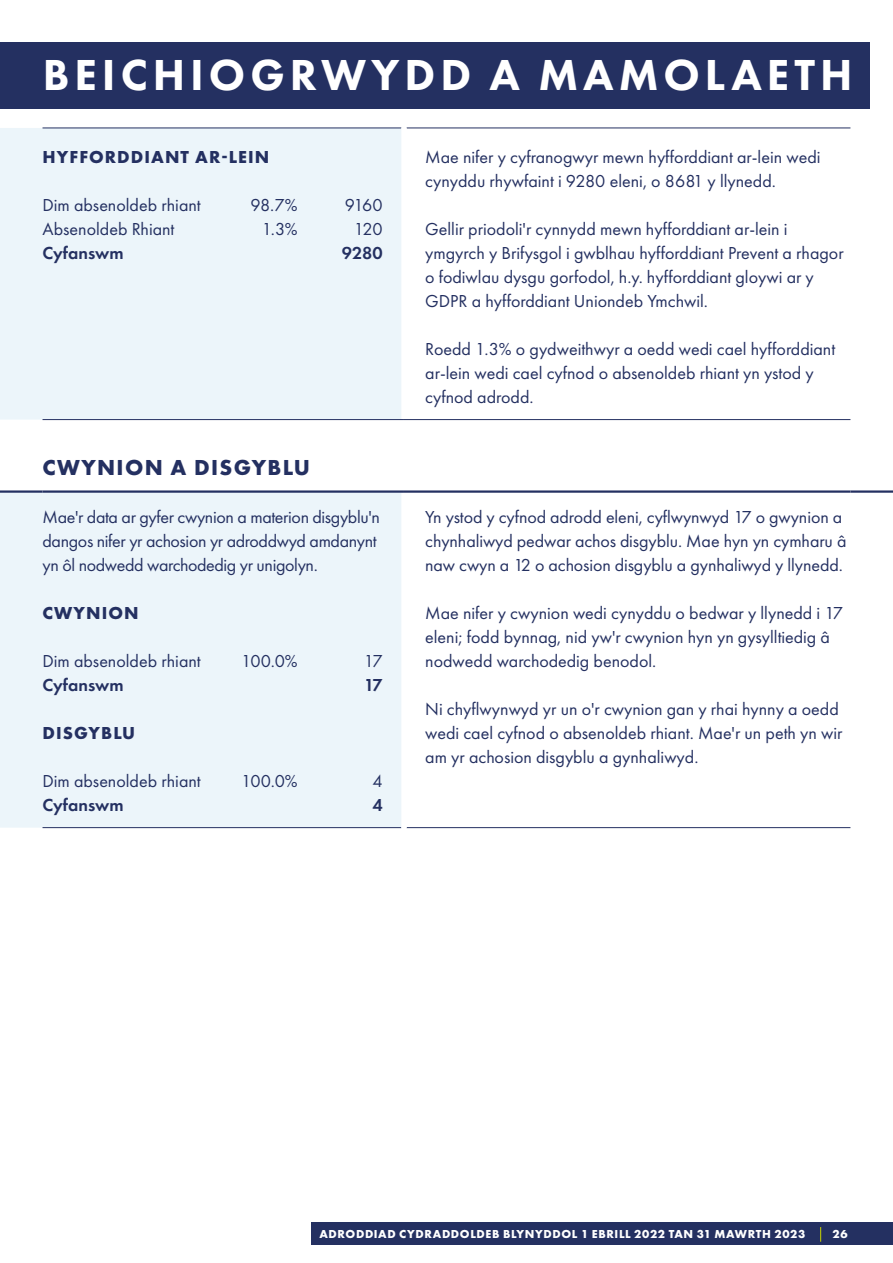
<style>
.page{position:relative;width:893px;height:1263px;background:#fff}
.page>*{position:absolute;margin:0;border:0;box-sizing:border-box;transform-origin:0 0}
.Heading{font:800 45px "Futura PT";letter-spacing:.11em;color:#fff}
.Sub_Heading{font:700 22.5px "Futura PT";letter-spacing:.06em;color:#243061}
.Body_Table{font:18px/24px "Futura PT";color:#243061}
.Body_Table-2{font:18px/24px "Futura PT";letter-spacing:-.02em;color:#243061}
.Body_Figures{font:18px "Futura PT";color:#243061}
.Sub_Heading_2_Table{font:700 18px "Futura PT";letter-spacing:.06em;color:#243061}
.Body_Demi{font:600 18px "Futura PT";color:#243061}
.t1{font:700 12px "Futura PT";letter-spacing:.055em;color:#fff}
</style>
<div class="page">
<svg style="left:0;top:128px;width:404px;height:700px;background:#edf5fa"></svg>
<hr style="left:43px;top:128px;width:358px;height:1px;background:#243061">
<hr style="left:43px;top:827px;width:358px;height:1px;background:#243061">
<hr style="left:407px;top:128px;width:443px;height:1px;background:#243061">
<hr style="left:407px;top:827px;width:443px;height:1px;background:#243061">
<div style="left:401px;top:128px;width:6px;height:291px;background:#fff"></div>
<div style="left:401px;top:493px;width:6px;height:335px;background:#fff"></div>
<hr style="left:43px;top:419px;width:361px;height:1px;background:#243061">
<hr style="left:404px;top:419px;width:446px;height:1px;background:#243061">
<hr style="left:0;top:490px;width:43px;height:3px;background:#243061">
<hr style="left:43px;top:490px;width:361px;height:3px;background:#243061">
<hr style="left:404px;top:490px;width:446px;height:3px;background:#243061">
<hr style="left:850px;top:490px;width:43px;height:3px;background:#243061">
<div style="left:0;top:43px;width:869px;height:66px;background:#243061"></div>
<div style="left:311px;top:1222px;width:582px;height:23px;background:#243061"></div>
<svg style="left:820px;top:1227px;width:1px;height:15px"></svg>
<h1 class="Heading" style="left:43px;top:47px;width:811px">BEICHIOGRWYDD A MAMOLAETH</h1>
<p class="Sub_Heading_2_Table" style="left:43px;top:145px;width:228px">HYFFORDDIANT AR-LEIN</p>
<p class="Body_Figures" style="left:43px;top:194px;width:160px">Dim absenoldeb rhiant</p>
<p class="Body_Figures" style="left:251px;top:194px;width:49px">98.7%</p>
<p class="Body_Figures" style="left:345px;top:194px;width:39px">9160</p>
<p class="Body_Figures" style="left:43px;top:218px;width:133px">Absenoldeb Rhiant</p>
<p class="Body_Figures" style="left:262px;top:218px;width:37px">1.3%</p>
<p class="Body_Figures" style="left:354px;top:218px;width:30px">120</p>
<p class="Body_Demi" style="left:43px;top:241px;width:83px">Cyfanswm</p>
<p class="Body_Demi" style="left:342px;top:241px;width:42px">9280</p>
<h2 class="Sub_Heading" style="left:43px;top:452px;width:269px">CWYNION A DISGYBLU</h2>
<p class="Body_Table-2" style="left:43px;top:504px;width:339px">Mae'r data ar gyfer cwynion a materion disgyblu'n dangos nifer yr achosion yr adroddwyd amdanynt yn ôl nodwedd warchodedig yr unigolyn.</p>
<p class="Sub_Heading_2_Table" style="left:43px;top:601px;width:98px">CWYNION</p>
<p class="Body_Figures" style="left:43px;top:650px;width:160px">Dim absenoldeb rhiant</p>
<p class="Body_Figures" style="left:241px;top:650px;width:58px">100.0%</p>
<p class="Body_Figures" style="left:364px;top:650px;width:20px">17</p>
<p class="Body_Demi" style="left:43px;top:673px;width:83px">Cyfanswm</p>
<p class="Body_Demi" style="left:364px;top:673px;width:20px">17</p>
<p class="Sub_Heading_2_Table" style="left:43px;top:721px;width:94px">DISGYBLU</p>
<p class="Body_Figures" style="left:43px;top:770px;width:160px">Dim absenoldeb rhiant</p>
<p class="Body_Figures" style="left:241px;top:770px;width:58px">100.0%</p>
<p class="Body_Figures" style="left:372px;top:770px;width:12px">4</p>
<p class="Body_Demi" style="left:43px;top:793px;width:83px">Cyfanswm</p>
<p class="Body_Demi" style="left:372px;top:793px;width:12px">4</p>
<p class="Body_Table" style="left:425px;top:144px;width:397px">Mae nifer y cyfranogwyr mewn hyfforddiant ar-lein wedi cynyddu rhywfaint i 9280 eleni, o 8681 y llynedd.</p>
<p class="Body_Table" style="left:425px;top:216px;width:420px">Gellir priodoli'r cynnydd mewn hyfforddiant ar-lein i ymgyrch y Brifysgol i gwblhau hyfforddiant Prevent a rhagor o fodiwlau dysgu gorfodol, h.y. hyfforddiant gloywi ar y GDPR a hyfforddiant Uniondeb Ymchwil.</p>
<p class="Body_Table" style="left:425px;top:336px;width:411px">Roedd 1.3% o gydweithwyr a oedd wedi cael hyfforddiant ar-lein wedi cael cyfnod o absenoldeb rhiant yn ystod y cyfnod adrodd.</p>
<p class="Body_Table" style="left:425px;top:504px;width:423px">Yn ystod y cyfnod adrodd eleni, cyflwynwyd 17 o gwynion a chynhaliwyd pedwar achos disgyblu. Mae hyn yn cymharu â naw cwyn a 12 o achosion disgyblu a gynhaliwyd y llynedd.</p>
<p class="Body_Table" style="left:425px;top:600px;width:419px">Mae nifer y cwynion wedi cynyddu o bedwar y llynedd i 17 eleni; fodd bynnag, nid yw'r cwynion hyn yn gysylltiedig â nodwedd warchodedig benodol.</p>
<p class="Body_Table" style="left:425px;top:696px;width:419px">Ni chyflwynwyd yr un o'r cwynion gan y rhai hynny a oedd wedi cael cyfnod o absenoldeb rhiant. Mae'r un peth yn wir am yr achosion disgyblu a gynhaliwyd.</p>
<p class="t1" style="left:320px;top:1226px;width:487px">ADRODDIAD CYDRADDOLDEB BLYNYDDOL 1 EBRILL 2022 TAN 31 MAWRTH 2023</p>
<p class="t1" style="left:833px;top:1226px;width:17px">26</p>
</div>
